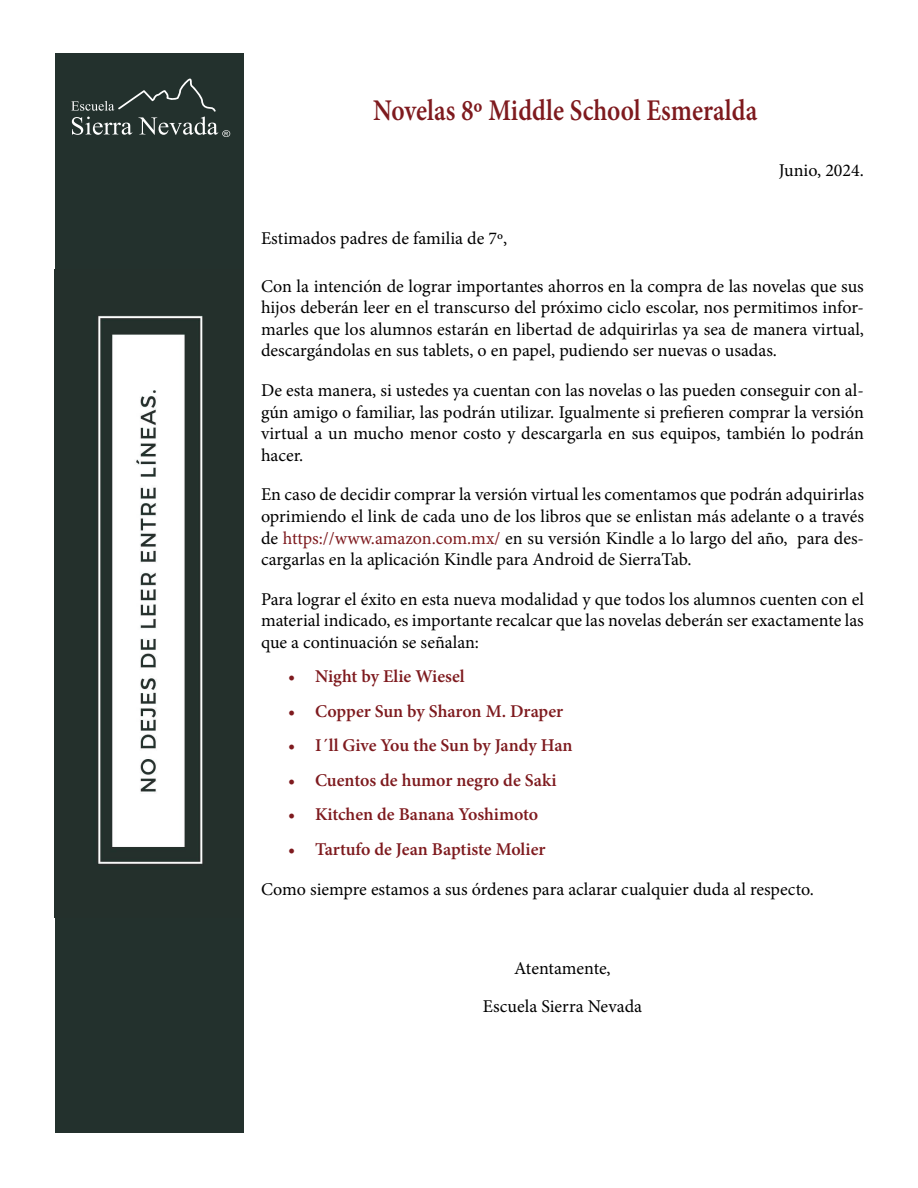
<style>
.page{position:relative;width:918px;height:1188px;background:#fff}
.page>*{position:absolute;margin:0;border:0;box-sizing:border-box;transform-origin:0 0}
.t1{font:600 30.15px "Minion Pro";color:#7e1a1e;scale:.85 1}
.t2{font:18px/21.6px "Minion Pro";color:#000;text-align:justify}
.t3{font:600 18px "Minion Pro";letter-spacing:-.005em;color:#7e1a1e}
.s1{color:#7e1a1e}
</style>
<div class="page">
<div style="left:55px;top:54px;width:189px;height:1079px;background:#23312d"></div>
<img style="left:98px;top:315px;width:105px;height:549px">
<svg style="left:71px;top:78px;width:159px;height:59px"></svg>
<h1 class="t1" style="left:373px;top:89px;width:453px">Novelas 8º Middle School Esmeralda</h1>
<p class="t2" style="left:779px;top:159px;width:87px">Junio, 2024.</p>
<p class="t2" style="left:261px;top:228px;width:248px">Estimados padres de familia de 7º,</p>
<p class="t2" style="left:261px;top:275px;width:605px">Con la intención de lograr importantes ahorros en la compra de las novelas que sus hijos deberán leer en el transcurso del próximo ciclo escolar, nos permitimos infor&shy;marles que los alumnos estarán en libertad de adquirirlas ya sea de manera virtual, descargándolas en sus tablets, o en papel, pudiendo ser nuevas o usadas.</p>
<p class="t2" style="left:261px;top:379px;width:605px">De esta manera, si ustedes ya cuentan con las novelas o las pueden conseguir con al&shy;gún amigo o familiar, las podrán utilizar. Igualmente si prefieren comprar la versión virtual a un mucho menor costo y descargarla en sus equipos, también lo podrán hacer.</p>
<p class="t2" style="left:261px;top:484px;width:605px">En caso de decidir comprar la versión virtual les comentamos que podrán adquirirlas oprimiendo el link de cada uno de los libros que se enlistan más adelante o a través de <span class="s1">https://www.amazon.com.mx/</span> en su versión Kindle a lo largo del año, para des&shy;cargarlas en la aplicación Kindle para Android de SierraTab.</p>
<p class="t2" style="left:261px;top:588px;width:604px">Para lograr el éxito en esta nueva modalidad y que todos los alumnos cuenten con el material indicado, es importante recalcar que las novelas deberán ser exactamente las que a continuación se señalan:</p>
<p class="t3" style="left:288px;top:664px;width:178px">• Night by Elie Wiesel</p>
<p class="t3" style="left:288px;top:699px;width:277px">• Copper Sun by Sharon M. Draper</p>
<p class="t3" style="left:288px;top:733px;width:286px">• I´ll Give You the Sun by Jandy Han</p>
<p class="t3" style="left:288px;top:768px;width:270px">• Cuentos de humor negro de Saki</p>
<p class="t3" style="left:288px;top:802px;width:252px">• Kitchen de Banana Yoshimoto</p>
<p class="t3" style="left:288px;top:837px;width:259px">• Tartufo de Jean Baptiste Molier</p>
<p class="t2" style="left:261px;top:878px;width:554px">Como siempre estamos a sus órdenes para aclarar cualquier duda al respecto.</p>
<p class="t2" style="left:483px;top:949px;width:161px;line-height:38.1px;text-align:center">Atentamente,<br>Escuela Sierra Nevada</p>
</div>
